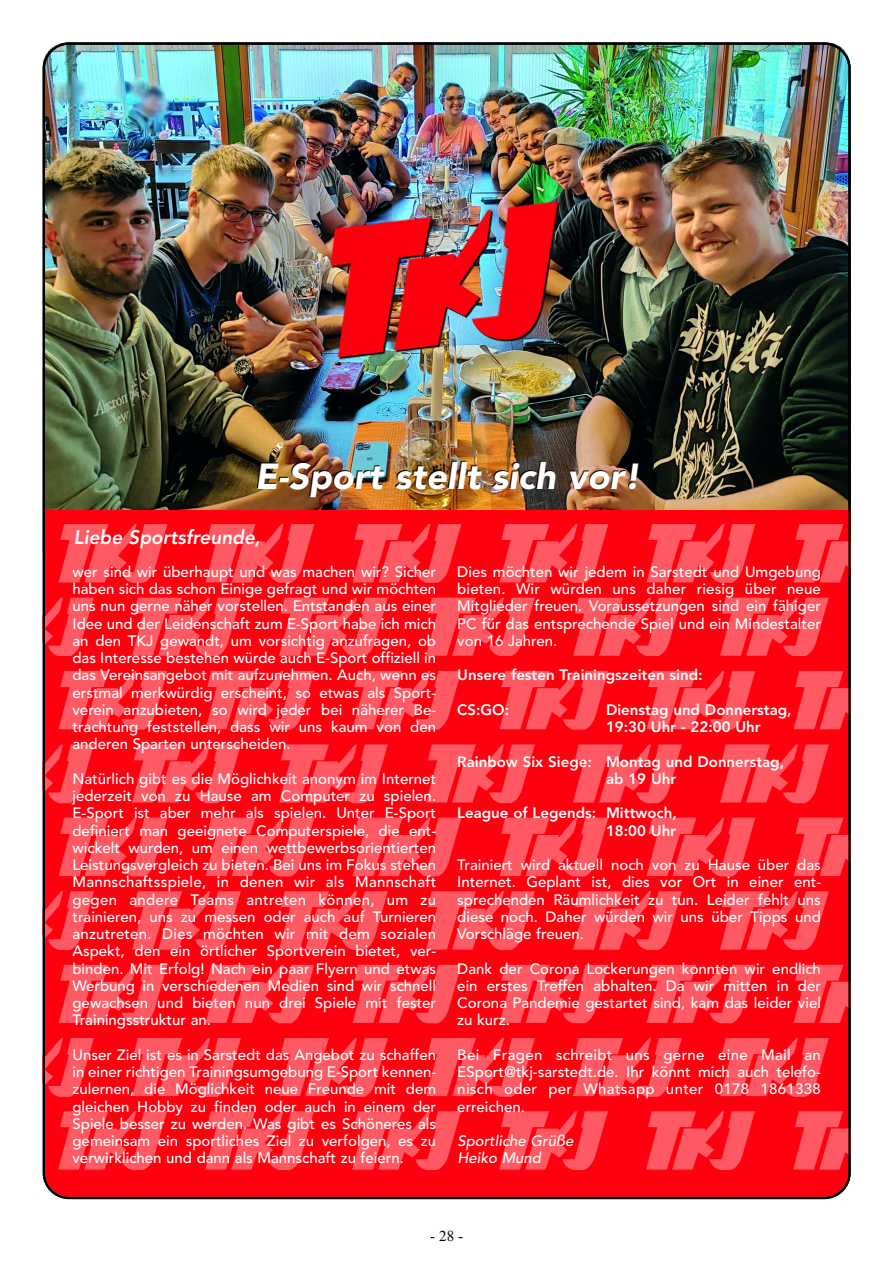
<style>
.page{position:relative;width:893px;height:1263px;background:#fff}
.page>*{position:absolute;margin:0;border:0;box-sizing:border-box;transform-origin:0 0}
.t1{font:900 36px "Avenir";color:#fff}
.t2{font:800 19.5px "Avenir";color:#fff}
.t3{font:500 15px/17.2px "Avenir";color:#fff;text-align:justify}
.t4{font:800 15px/17.2px "Avenir";color:#fff}
.t5{font:15px "Times New Roman";color:#000}
</style>
<div class="page">
<img style="left:43px;top:42px;width:808px;height:1157px">
<h1 class="t1" style="left:255px;top:454px;width:393px">E-Sport stellt sich vor!</h1>
<h2 class="t2" style="left:74px;top:526px;width:191px">Liebe Sportsfreunde,</h2>
<p class="t3" style="left:72px;top:563px;width:365px">wer sind wir überhaupt und was machen wir? Sicher haben sich das schon Einige gefragt und wir möchten uns nun gerne näher vorstellen. Entstanden aus einer Idee und der Leidenschaft zum E-Sport habe ich mich an den TKJ gewandt, um vorsichtig anzufragen, ob das Interesse bestehen würde auch E-Sport offiziell in das Vereinsangebot mit aufzunehmen. Auch, wenn es erstmal merkwürdig erscheint, so etwas als Sport&shy;verein anzubieten, so wird jeder bei näherer Be&shy;trachtung feststellen, dass wir uns kaum von den anderen Sparten unterscheiden.</p>
<p class="t3" style="left:72px;top:770px;width:365px">Natürlich gibt es die Möglichkeit anonym im Internet jederzeit von zu Hause am Computer zu spielen.<br>E-Sport ist aber mehr als spielen. Unter E-Sport definiert man geeignete Computerspiele, die ent&shy;wickelt wurden, um einen wettbewerbsorientierten Leistungsvergleich zu bieten. Bei uns im Fokus stehen Mannschaftsspiele, in denen wir als Mannschaft gegen andere Teams antreten können, um zu trainieren, uns zu messen oder auch auf Turnieren anzutreten. Dies möchten wir mit dem sozialen Aspekt, den ein örtlicher Sportverein bietet, ver&shy;binden. Mit Erfolg! Nach ein paar Flyern und etwas Werbung in verschiedenen Medien sind wir schnell gewachsen und bieten nun drei Spiele mit fester Trainingsstruktur an.</p>
<p class="t3" style="left:72px;top:1046px;width:365px">Unser Ziel ist es in Sarstedt das Angebot zu schaffen in einer richtigen Trainingsumgebung E-Sport kennen&shy;zulernen, die Möglichkeit neue Freunde mit dem gleichen Hobby zu finden oder auch in einem der Spiele besser zu werden. Was gibt es Schöneres als gemeinsam ein sportliches Ziel zu verfolgen, es zu verwirklichen und dann als Mannschaft zu feiern.</p>
<p class="t3" style="left:457px;top:563px;width:365px">Dies möchten wir jedem in Sarstedt und Umgebung bieten. Wir würden uns daher riesig über neue Mitglieder freuen. Voraussetzungen sind ein fähiger PC für das entsprechende Spiel und ein Mindestalter von 16 Jahren.</p>
<p class="t4" style="left:457px;top:666px;width:247px">Unsere festen Trainingszeiten sind:</p>
<p class="t4" style="left:457px;top:701px;width:53px">CS:GO:</p>
<p class="t4" style="left:606px;top:701px;width:187px">Dienstag und Donnerstag,<br>19:30 Uhr - 22:00 Uhr</p>
<p class="t4" style="left:606px;top:753px;width:180px;text-indent:-149px">Rainbow Six Siege: Montag und Donnerstag, ab 19 Uhr</p>
<p class="t4" style="left:457px;top:804px;width:221px;text-align:right">League of Legends: Mittwoch,<br>18:00 Uhr</p>
<p class="t3" style="left:457px;top:857px;width:365px">Trainiert wird aktuell noch von zu Hause über das Internet. Geplant ist, dies vor Ort in einer ent&shy;sprechenden Räumlichkeit zu tun. Leider fehlt uns diese noch. Daher würden wir uns über Tipps und Vorschläge freuen.</p>
<p class="t3" style="left:457px;top:960px;width:365px">Dank der Corona Lockerungen konnten wir endlich ein erstes Treffen abhalten. Da wir mitten in der Corona Pandemie gestartet sind, kam das leider viel zu kurz.</p>
<p class="t3" style="left:457px;top:1046px;width:365px">Bei Fragen schreibt uns gerne eine Mail an ESport@tkj-sarstedt.de. Ihr könnt mich auch telefo&shy;nisch oder per Whatsapp unter 0178 1861338 erreichen.</p>
<p class="t3" style="left:457px;top:1133px;width:120px">Sportliche Grüße<br>Heiko Mund</p>
<p class="t5" style="left:430px;top:1226px;width:35px">- 28 -</p>
</div>
